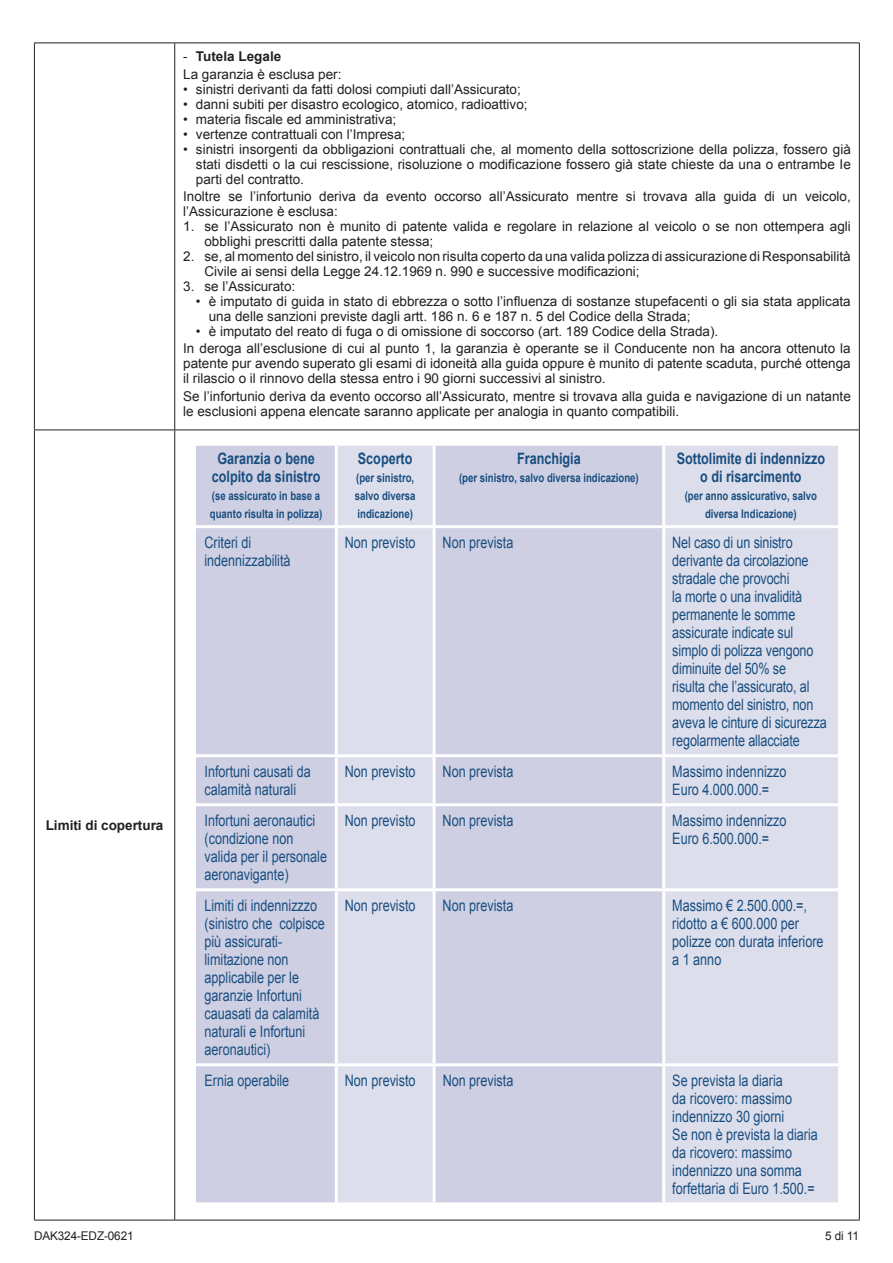
<style>
.page{position:relative;width:893px;height:1263px;background:#fff}
.page>*{position:absolute;margin:0;border:0;box-sizing:border-box;transform-origin:0 0}
.t1{font:15.75px/18px "Arial";color:#184e7f;scale:.8 1}
.t2{font:700 15.75px/18px "Arial";color:#184e7f;text-align:center;scale:.8 1}
.t3{font:13.5px/15px "Arial";color:#231f20}
.t4{font:700 13.5px "Arial";color:#231f20}
.t5{font:700 12px/18px "Arial";color:#184e7f;scale:.8 1}
.t6{font:12px "Arial";letter-spacing:-.01em;color:#231f20}
.s1{font-weight:700}
</style>
<div class="page">
<hr style="left:34px;top:43px;width:1px;height:386px;background:#231f20">
<hr style="left:174px;top:43px;width:1px;height:386px;background:#231f20">
<hr style="left:859px;top:43px;width:1px;height:386px;background:#231f20">
<hr style="left:174px;top:430px;width:1px;height:790px;background:#231f20">
<hr style="left:34px;top:430px;width:1px;height:790px;background:#231f20">
<hr style="left:859px;top:430px;width:1px;height:790px;background:#231f20">
<hr style="left:34px;top:1220px;width:141px;height:1px;background:#231f20">
<hr style="left:175px;top:1220px;width:685px;height:1px;background:#231f20">
<hr style="left:34px;top:43px;width:141px;height:1px;background:#231f20">
<hr style="left:175px;top:43px;width:685px;height:1px;background:#231f20">
<hr style="left:34px;top:429px;width:141px;height:1px;background:#231f20">
<hr style="left:175px;top:429px;width:685px;height:1px;background:#231f20">
<div style="left:196px;top:446px;width:139px;height:756px;background:#cecfe3"></div>
<div style="left:338px;top:446px;width:95px;height:756px;background:#dddeec"></div>
<div style="left:436px;top:446px;width:226px;height:756px;background:#cecfe3"></div>
<div style="left:665px;top:446px;width:173px;height:756px;background:#dddeec"></div>
<hr style="left:196px;top:525px;width:140px;height:3px;background:#fff">
<hr style="left:336px;top:525px;width:98px;height:3px;background:#fff">
<hr style="left:434px;top:525px;width:230px;height:3px;background:#fff">
<hr style="left:664px;top:525px;width:174px;height:3px;background:#fff">
<hr style="left:196px;top:754px;width:140px;height:3px;background:#fff">
<hr style="left:336px;top:754px;width:98px;height:3px;background:#fff">
<hr style="left:434px;top:754px;width:230px;height:3px;background:#fff">
<hr style="left:664px;top:754px;width:174px;height:3px;background:#fff">
<hr style="left:196px;top:803px;width:140px;height:3px;background:#fff">
<hr style="left:336px;top:803px;width:98px;height:3px;background:#fff">
<hr style="left:434px;top:803px;width:230px;height:3px;background:#fff">
<hr style="left:664px;top:803px;width:174px;height:3px;background:#fff">
<hr style="left:196px;top:888px;width:140px;height:3px;background:#fff">
<hr style="left:336px;top:888px;width:98px;height:3px;background:#fff">
<hr style="left:434px;top:888px;width:230px;height:3px;background:#fff">
<hr style="left:664px;top:888px;width:174px;height:3px;background:#fff">
<hr style="left:196px;top:1063px;width:140px;height:3px;background:#fff">
<hr style="left:336px;top:1063px;width:98px;height:3px;background:#fff">
<hr style="left:434px;top:1063px;width:230px;height:3px;background:#fff">
<hr style="left:664px;top:1063px;width:174px;height:3px;background:#fff">
<p class="t3" style="left:183px;top:48px;width:160px;line-height:17.9px">- <span class="s1">Tutela Legale<br></span>La garanzia è esclusa per:</p>
<p class="t3" style="left:183px;top:82px;width:339px">• sinistri derivanti da fatti dolosi compiuti dall’Assicurato;</p>
<p class="t3" style="left:183px;top:97px;width:346px">• danni subiti per disastro ecologico, atomico, radioattivo;</p>
<p class="t3" style="left:183px;top:112px;width:215px">• materia fiscale ed amministrativa;</p>
<p class="t3" style="left:183px;top:127px;width:224px">• vertenze contrattuali con l’Impresa;</p>
<p class="t3" style="left:196px;top:142px;width:656px;text-align:justify;text-indent:-13px">• sinistri insorgenti da obbligazioni contrattuali che, al momento della sottoscrizione della polizza, fossero già stati disdetti o la cui rescissione, risoluzione o modificazione fossero già state chieste da una o entrambe Ie parti del contratto.</p>
<p class="t3" style="left:183px;top:189px;width:669px">Inoltre se l’infortunio deriva da evento occorso all’Assicurato mentre si trovava alla guida di un veicolo, l’Assicurazione è esclusa:</p>
<p class="t3" style="left:204px;top:219px;width:648px;text-indent:-21px">1. se l’Assicurato non è munito di patente valida e regolare in relazione al veicolo o se non ottempera agli obblighi prescritti dalla patente stessa;</p>
<p class="t3" style="left:204px;top:249px;width:648px;text-indent:-21px">2. se, al momento del sinistro, il veicolo non risulta coperto da una valida polizza di assicurazione di Responsabilità<br>Civile ai sensi della Legge 24.12.1969 n. 990 e successive modificazioni;</p>
<p class="t3" style="left:183px;top:279px;width:114px">3. se l’Assicurato:</p>
<p class="t3" style="left:209px;top:294px;width:644px;text-indent:-13px">• è imputato di guida in stato di ebbrezza o sotto l’influenza di sostanze stupefacenti o gli sia stata applicata una delle sanzioni previste dagli artt. 186 n. 6 e 187 n. 5 del Codice della Strada;</p>
<p class="t3" style="left:183px;top:323px;width:669px;line-height:17.1px;text-indent:13px">• è imputato del reato di fuga o di omissione di soccorso (art. 189 Codice della Strada).<br>In deroga all’esclusione di cui al punto 1, la garanzia è operante se il Conducente non ha ancora ottenuto la</p>
<p class="t3" style="left:183px;top:356px;width:669px">patente pur avendo superato gli esami di idoneità alla guida oppure è munito di patente scaduta, purché ottenga il rilascio o il rinnovo della stessa entro i 90 giorni successivi al sinistro.</p>
<p class="t3" style="left:183px;top:388px;width:669px;line-height:15.8px">Se l’infortunio deriva da evento occorso all’Assicurato, mentre si trovava alla guida e navigazione di un natante le esclusioni appena elencate saranno applicate per analogia in quanto compatibili.</p>
<p class="t4" style="left:46px;top:816px;width:119px">Limiti di copertura</p>
<p class="t2" style="left:212px;top:450px;width:137px">Garanzia o bene colpito da sinistro</p>
<p class="t5" style="left:210px;top:487px;width:142px">(se assicurato in base a quanto risulta in polizza)</p>
<p class="t2" style="left:358px;top:450px;width:70px">Scoperto</p>
<p class="t5" style="left:355px;top:469px;width:78px;text-align:justify">(per sinistro, salvo diversa indicazione)</p>
<p class="t2" style="left:517px;top:450px;width:81px">Franchigia</p>
<p class="t5" style="left:459px;top:469px;width:226px">(per sinistro, salvo diversa indicazione)</p>
<p class="t2" style="left:677px;top:450px;width:187px">Sottolimite di indennizzo o di risarcimento</p>
<p class="t5" style="left:685px;top:487px;width:167px;text-align:center">(per anno assicurativo, salvo diversa Indicazione)</p>
<p class="t1" style="left:204px;top:533px;width:109px">Criteri di indennizzabilità</p>
<p class="t1" style="left:345px;top:533px;width:90px">Non previsto</p>
<p class="t1" style="left:443px;top:533px;width:90px">Non prevista</p>
<p class="t1" style="left:672px;top:533px;width:195px">Nel caso di un sinistro derivante da circolazione stradale che provochi<br>la morte o una invalidità permanente le somme assicurate indicate sul simplo di polizza vengono diminuite del 50% se<br>risulta che l’assicurato, al momento del sinistro, non aveva le cinture di sicurezza regolarmente allacciate</p>
<p class="t1" style="left:204px;top:763px;width:135px">Infortuni causati da calamità naturali</p>
<p class="t1" style="left:345px;top:763px;width:90px">Non previsto</p>
<p class="t1" style="left:443px;top:763px;width:90px">Non prevista</p>
<p class="t1" style="left:672px;top:763px;width:144px">Massimo indennizzo<br>Euro 4.000.000.=</p>
<p class="t1" style="left:204px;top:812px;width:155px">Infortuni aeronautici (condizione non valida per il personale aeronavigante)</p>
<p class="t1" style="left:345px;top:812px;width:90px">Non previsto</p>
<p class="t1" style="left:443px;top:812px;width:90px">Non prevista</p>
<p class="t1" style="left:672px;top:812px;width:144px">Massimo indennizzo<br>Euro 6.500.000.=</p>
<p class="t1" style="left:205px;top:897px;width:152px">Limiti di indennizzzo (sinistro che colpisce più assicurati&shy;limitazione non applicabile per le garanzie Infortuni cauasati da calamità naturali e Infortuni aeronautici)</p>
<p class="t1" style="left:345px;top:897px;width:90px">Non previsto</p>
<p class="t1" style="left:443px;top:897px;width:90px">Non prevista</p>
<p class="t1" style="left:672px;top:897px;width:191px">Massimo € 2.500.000.=, ridotto a € 600.000 per polizze con durata inferiore a 1 anno</p>
<p class="t1" style="left:205px;top:1072px;width:107px">Ernia operabile</p>
<p class="t1" style="left:345px;top:1072px;width:90px">Non previsto</p>
<p class="t1" style="left:443px;top:1072px;width:90px">Non prevista</p>
<p class="t1" style="left:672px;top:1072px;width:184px">Se prevista la diaria<br>da ricovero: massimo indennizzo 30 giorni<br>Se non è prevista la diaria da ricovero: massimo indennizzo una somma forfettaria di Euro 1.500.=</p>
<p class="t6" style="left:34px;top:1228px;width:101px">DAK324-EDZ-0621</p>
<p class="t6" style="left:825px;top:1228px;width:35px">5 di 11</p>
</div>
